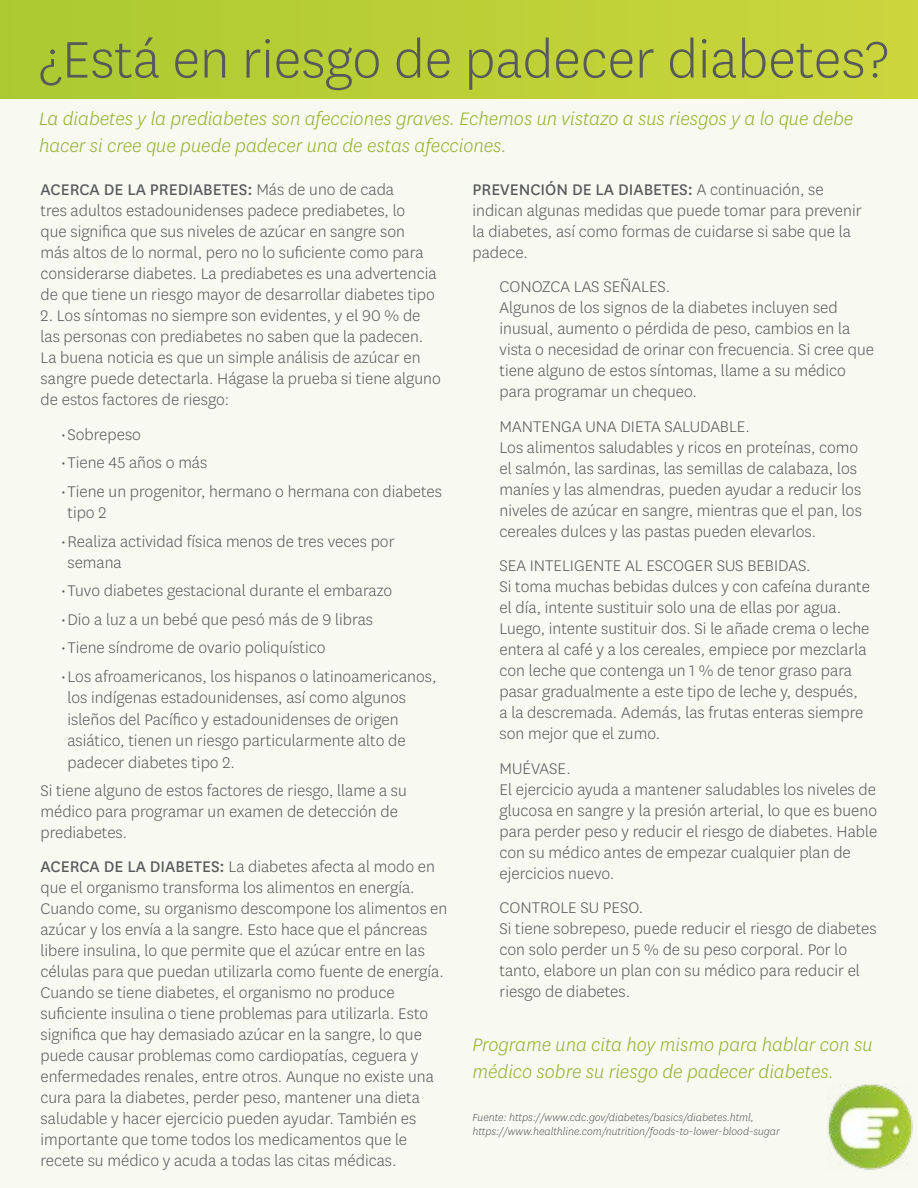
<style>
.page{position:relative;width:918px;height:1188px;background:#f8faf1}
.page>*{position:absolute;margin:0;border:0;box-sizing:border-box;transform-origin:0 0}
.Article_Header{font:300 60px "Centene Sans";color:#58595b}
.Article_Header-2{font:italic 300 21px/27px "Centene Sans";color:#92af2b}
.t1{font:300 18px/21px "Centene Sans";color:#58595b}
.Article_Header-3{font:italic 300 12px "Centene Sans";color:#58595b}
.s1{font-weight:400}
</style>
<div class="page">
<div style="left:0;top:0;width:918px;height:98px;background:linear-gradient(to right,#abca31,#ccd63c)"></div>
<img style="left:828px;top:1084px;width:85px;height:86px">
<p class="Article_Header" style="left:39px;top:22px;width:851px">¿Está en riesgo de padecer diabetes?</p>
<p class="Article_Header-2" style="left:39px;top:104px;width:816px">La diabetes y la prediabetes son afecciones graves. Echemos un vistazo a sus riesgos y a lo que debe hacer si cree que puede padecer una de estas afecciones.</p>
<p class="t1" style="left:40px;top:178px;width:398px"><span class="s1">ACERCA DE LA PREDIABETES:</span> Más de uno de cada<br>tres adultos estadounidenses padece prediabetes, lo<br>que significa que sus niveles de azúcar en sangre son más altos de lo normal, pero no lo suficiente como para considerarse diabetes. La prediabetes es una advertencia de que tiene un riesgo mayor de desarrollar diabetes tipo</p>
<p class="t1" style="left:40px;top:304px;width:402px">2. Los síntomas no siempre son evidentes, y el 90 % de las personas con prediabetes no saben que la padecen.<br>La buena noticia es que un simple análisis de azúcar en sangre puede detectarla. Hágase la prueba si tiene alguno de estos factores de riesgo:</p>
<p class="t1" style="left:61px;top:423px;width:82px">•Sobrepeso</p>
<p class="t1" style="left:61px;top:452px;width:148px">•Tiene 45 años o más</p>
<p class="t1" style="left:68px;top:480px;width:376px;line-height:21.6px;text-indent:-7px">•Tiene un progenitor, hermano o hermana con diabetes tipo 2</p>
<p class="t1" style="left:68px;top:530px;width:329px;line-height:21.6px;text-indent:-7px">•Realiza actividad física menos de tres veces por semana</p>
<p class="t1" style="left:61px;top:580px;width:333px">•Tuvo diabetes gestacional durante el embarazo</p>
<p class="t1" style="left:61px;top:608px;width:314px">•Dio a luz a un bebé que pesó más de 9 libras</p>
<p class="t1" style="left:61px;top:637px;width:266px">•Tiene síndrome de ovario poliquístico</p>
<p class="t1" style="left:68px;top:665px;width:370px;line-height:21.6px;text-indent:-7px">•Los afroamericanos, los hispanos o latinoamericanos, los indígenas estadounidenses, así como algunos isleños del Pacífico y estadounidenses de origen asiático, tienen un riesgo particularmente alto de padecer diabetes tipo 2.</p>
<p class="t1" style="left:40px;top:779px;width:368px">Si tiene alguno de estos factores de riesgo, llame a su médico para programar un examen de detección de prediabetes.</p>
<p class="t1" style="left:40px;top:856px;width:408px"><span class="s1">ACERCA DE LA DIABETES:</span> La diabetes afecta al modo en que el organismo transforma los alimentos en energía.<br>Cuando come, su organismo descompone los alimentos en azúcar y los envía a la sangre. Esto hace que el páncreas libere insulina, lo que permite que el azúcar entre en las células para que puedan utilizarla como fuente de energía.<br>Cuando se tiene diabetes, el organismo no produce suficiente insulina o tiene problemas para utilizarla. Esto significa que hay demasiado azúcar en la sangre, lo que puede causar problemas como cardiopatías, ceguera y enfermedades renales, entre otros. Aunque no existe una cura para la diabetes, perder peso, mantener una dieta saludable y hacer ejercicio pueden ayudar. También es importante que tome todos los medicamentos que le recete su médico y acuda a todas las citas médicas.</p>
<p class="t1" style="left:472px;top:178px;width:391px"><span class="s1">PREVENCIÓN DE LA DIABETES:</span> A continuación, se indican algunas medidas que puede tomar para prevenir la diabetes, así como formas de cuidarse si sabe que la padece.</p>
<p class="t1" style="left:500px;top:276px;width:172px">CONOZCA LAS SEÑALES.</p>
<p class="t1" style="left:500px;top:297px;width:376px">Algunos de los signos de la diabetes incluyen sed inusual, aumento o pérdida de peso, cambios en la vista o necesidad de orinar con frecuencia. Si cree que tiene alguno de estos síntomas, llame a su médico para programar un chequeo.</p>
<p class="t1" style="left:500px;top:415px;width:252px">MANTENGA UNA DIETA SALUDABLE.</p>
<p class="t1" style="left:500px;top:436px;width:364px">Los alimentos saludables y ricos en proteínas, como el salmón, las sardinas, las semillas de calabaza, los maníes y las almendras, pueden ayudar a reducir los niveles de azúcar en sangre, mientras que el pan, los cereales dulces y las pastas pueden elevarlos.</p>
<p class="t1" style="left:500px;top:555px;width:313px">SEA INTELIGENTE AL ESCOGER SUS BEBIDAS.</p>
<p class="t1" style="left:500px;top:576px;width:372px">Si toma muchas bebidas dulces y con cafeína durante el día, intente sustituir solo una de ellas por agua.<br>Luego, intente sustituir dos. Si le añade crema o leche entera al café y a los cereales, empiece por mezclarla con leche que contenga un 1 % de tenor graso para pasar gradualmente a este tipo de leche y, después, a la descremada. Además, las frutas enteras siempre son mejor que el zumo.</p>
<p class="t1" style="left:500px;top:757px;width:73px">MUÉVASE.</p>
<p class="t1" style="left:500px;top:778px;width:379px">El ejercicio ayuda a mantener saludables los niveles de glucosa en sangre y la presión arterial, lo que es bueno para perder peso y reducir el riesgo de diabetes. Hable con su médico antes de empezar cualquier plan de ejercicios nuevo.</p>
<p class="t1" style="left:500px;top:897px;width:145px">CONTROLE SU PESO.</p>
<p class="t1" style="left:500px;top:918px;width:379px">Si tiene sobrepeso, puede reducir el riesgo de diabetes con solo perder un 5 % de su peso corporal. Por lo tanto, elabore un plan con su médico para reducir el riesgo de diabetes.</p>
<p class="Article_Header-2" style="left:472px;top:1031px;width:402px">Programe una cita hoy mismo para hablar con su médico sobre su riesgo de padecer diabetes.</p>
<p class="Article_Header-3" style="left:472px;top:1110px;width:283px">Fuente: https://www.cdc.gov/diabetes/basics/diabetes.html,</p>
<p class="Article_Header-3" style="left:472px;top:1124px;width:309px">https://www.healthline.com/nutrition/foods-to-lower-blood-sugar</p>
</div>
